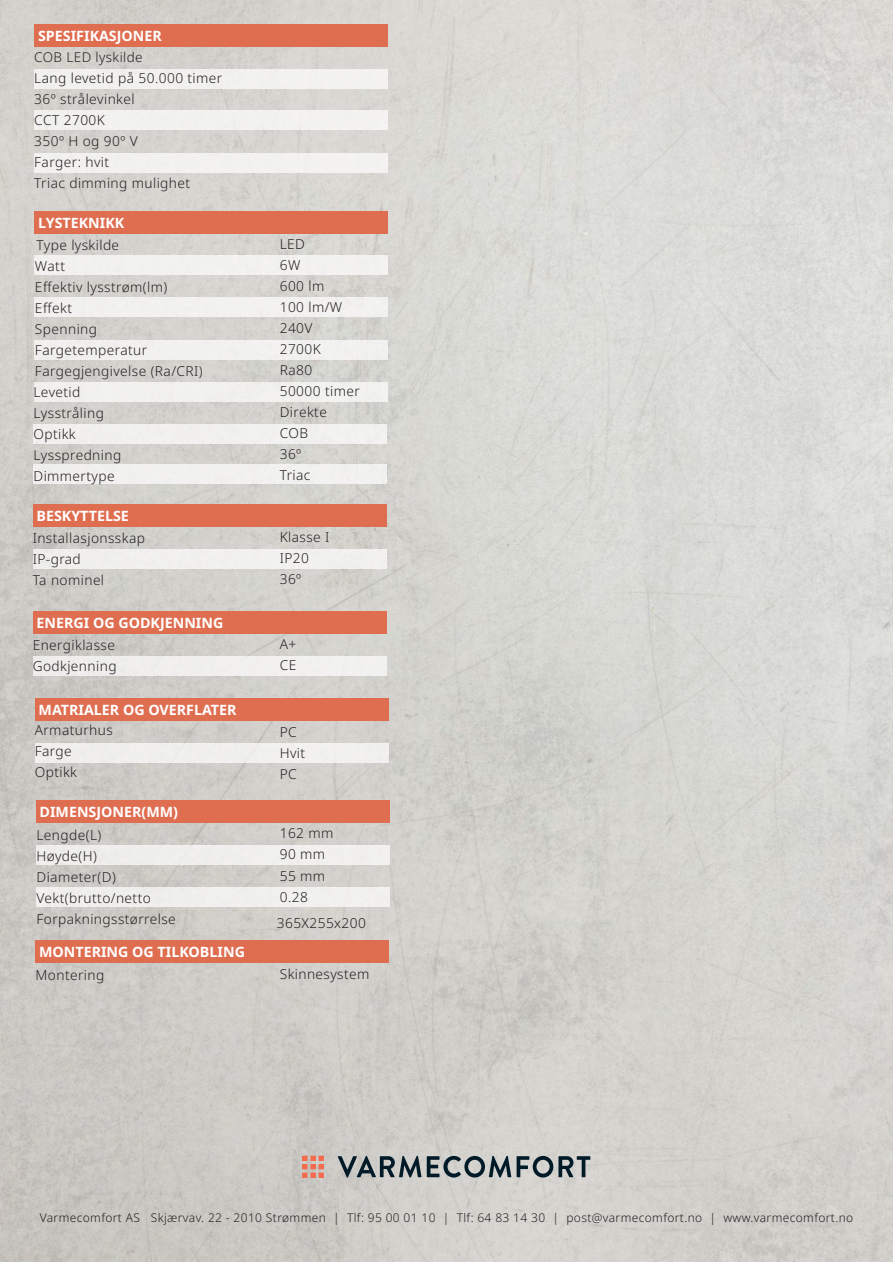
<style>
.page{position:relative;width:893px;height:1263px;background:#fff}
.page>*{position:absolute;margin:0;border:0;box-sizing:border-box;transform-origin:0 0}
.t1{font:700 14.25px "Noto Sans";color:#fff}
.t2{font:300 13.65px "Noto Sans";letter-spacing:.03em;color:#231f20}
.t3{font:300 13.5px "Noto Sans";letter-spacing:.03em;color:#231f20}
.t4{font:300 12px "Noto Sans";letter-spacing:.03em;color:#231f20}
</style>
<div class="page">
<img style="left:0;top:0;width:893px;height:1261px">
<svg style="left:303px;top:1156px;width:20px;height:21px"></svg>
<svg style="left:338px;top:1156px;width:252px;height:21px"></svg>
<div style="left:34px;top:69px;width:354px;height:19px;background:#f2f1f0"></div>
<div style="left:34px;top:154px;width:354px;height:19px;background:#f2f2f0"></div>
<div style="left:34px;top:111px;width:354px;height:19px;background:#f2f2f0"></div>
<div style="left:34px;top:24px;width:354px;height:23px;background:#df6e51"></div>
<div style="left:34px;top:211px;width:354px;height:22px;background:#df6e51"></div>
<div style="left:34px;top:256px;width:354px;height:19px;background:#f2f1f0"></div>
<div style="left:34px;top:341px;width:354px;height:19px;background:#f1f1ef"></div>
<div style="left:34px;top:298px;width:354px;height:19px;background:#f2f1f0"></div>
<div style="left:34px;top:382px;width:354px;height:19px;background:#f2f1ef"></div>
<div style="left:33px;top:424px;width:354px;height:19px;background:#f1f1ef"></div>
<div style="left:33px;top:464px;width:353px;height:19px;background:#f2f1ef"></div>
<div style="left:33px;top:504px;width:353px;height:22px;background:#df6e51"></div>
<div style="left:33px;top:549px;width:353px;height:19px;background:#f1f0ef"></div>
<div style="left:35px;top:940px;width:354px;height:23px;background:#df6e51"></div>
<div style="left:33px;top:611px;width:353px;height:23px;background:#df6e51"></div>
<div style="left:33px;top:656px;width:353px;height:19px;background:#f1f0ee"></div>
<div style="left:35px;top:698px;width:353px;height:22px;background:#df6e51"></div>
<div style="left:35px;top:743px;width:353px;height:19px;background:#f0f0ee"></div>
<div style="left:36px;top:800px;width:353px;height:23px;background:#df6e51"></div>
<div style="left:36px;top:845px;width:353px;height:20px;background:#f0efee"></div>
<div style="left:36px;top:887px;width:353px;height:19px;background:#f0f0ee"></div>
<p class="t1" style="left:38px;top:26px;width:125px">SPESIFIKASJONER</p>
<p class="t3" style="left:34px;top:48px;width:110px">COB LED lyskilde</p>
<p class="t2" style="left:34px;top:68px;width:190px">Lang levetid på 50.000 timer</p>
<p class="t2" style="left:34px;top:89px;width:102px">36º strålevinkel</p>
<p class="t2" style="left:34px;top:110px;width:72px">CCT 2700K</p>
<p class="t2" style="left:34px;top:131px;width:105px">350º H og 90º V</p>
<p class="t2" style="left:34px;top:152px;width:76px">Farger: hvit</p>
<p class="t2" style="left:34px;top:173px;width:157px">Triac dimming mulighet</p>
<p class="t1" style="left:38px;top:212px;width:88px">LYSTEKNIKK</p>
<p class="t2" style="left:36px;top:235px;width:84px">Type lyskilde</p>
<p class="t2" style="left:35px;top:256px;width:32px">Watt</p>
<p class="t2" style="left:35px;top:277px;width:134px">Effektiv lysstrøm(lm)</p>
<p class="t2" style="left:35px;top:298px;width:39px">Effekt</p>
<p class="t2" style="left:35px;top:319px;width:64px">Spenning</p>
<p class="t2" style="left:35px;top:340px;width:114px">Fargetemperatur</p>
<p class="t2" style="left:35px;top:361px;width:169px">Fargegjengivelse (Ra/CRI)</p>
<p class="t2" style="left:33px;top:382px;width:48px">Levetid</p>
<p class="t2" style="left:33px;top:403px;width:72px">Lysstråling</p>
<p class="t2" style="left:33px;top:424px;width:44px">Optikk</p>
<p class="t2" style="left:33px;top:445px;width:89px">Lysspredning</p>
<p class="t2" style="left:33px;top:466px;width:83px">Dimmertype</p>
<p class="t1" style="left:37px;top:505px;width:94px">BESKYTTELSE</p>
<p class="t2" style="left:33px;top:529px;width:114px">Installasjonsskap</p>
<p class="t2" style="left:33px;top:550px;width:50px">IP-grad</p>
<p class="t2" style="left:33px;top:571px;width:73px">Ta nominel</p>
<p class="t1" style="left:37px;top:613px;width:188px">ENERGI OG GODKJENNING</p>
<p class="t2" style="left:33px;top:636px;width:84px">Energiklasse</p>
<p class="t2" style="left:33px;top:657px;width:85px">Godkjenning</p>
<p class="t1" style="left:39px;top:699px;width:200px">MATRIALER OG OVERFLATER</p>
<p class="t2" style="left:35px;top:721px;width:80px">Armaturhus</p>
<p class="t2" style="left:35px;top:742px;width:39px">Farge</p>
<p class="t2" style="left:35px;top:763px;width:44px">Optikk</p>
<p class="t1" style="left:40px;top:802px;width:140px">DIMENSJONER(MM)</p>
<p class="t2" style="left:37px;top:825px;width:66px">Lengde(L)</p>
<p class="t2" style="left:37px;top:846px;width:62px">Høyde(H)</p>
<p class="t2" style="left:37px;top:867px;width:81px">Diameter(D)</p>
<p class="t2" style="left:37px;top:888px;width:116px">Vekt(brutto/netto</p>
<p class="t2" style="left:37px;top:909px;width:141px">Forpakningsstørrelse</p>
<p class="t2" style="left:280px;top:234px;width:27px">LED</p>
<p class="t2" style="left:280px;top:255px;width:22px">6W</p>
<p class="t2" style="left:280px;top:276px;width:46px">600 lm</p>
<p class="t2" style="left:280px;top:297px;width:64px">100 lm/W</p>
<p class="t2" style="left:280px;top:318px;width:34px">240V</p>
<p class="t2" style="left:280px;top:339px;width:43px">2700K</p>
<p class="t2" style="left:280px;top:360px;width:34px">Ra80</p>
<p class="t2" style="left:280px;top:381px;width:81px">50000 timer</p>
<p class="t2" style="left:280px;top:402px;width:49px">Direkte</p>
<p class="t2" style="left:280px;top:423px;width:30px">COB</p>
<p class="t2" style="left:280px;top:444px;width:23px">36º</p>
<p class="t2" style="left:280px;top:465px;width:32px">Triac</p>
<p class="t2" style="left:280px;top:527px;width:51px">Klasse I</p>
<p class="t2" style="left:280px;top:548px;width:31px">IP20</p>
<p class="t2" style="left:280px;top:569px;width:23px">36º</p>
<p class="t2" style="left:280px;top:635px;width:18px">A+</p>
<p class="t2" style="left:280px;top:656px;width:18px">CE</p>
<p class="t2" style="left:280px;top:722px;width:19px">PC</p>
<p class="t2" style="left:280px;top:743px;width:27px">Hvit</p>
<p class="t2" style="left:280px;top:764px;width:19px">PC</p>
<p class="t2" style="left:280px;top:824px;width:55px">162 mm</p>
<p class="t2" style="left:280px;top:845px;width:47px">90 mm</p>
<p class="t2" style="left:280px;top:866px;width:47px">55 mm</p>
<p class="t2" style="left:280px;top:887px;width:30px">0.28</p>
<p class="t2" style="left:277px;top:913px;width:91px">365X255x200</p>
<p class="t1" style="left:39px;top:942px;width:207px">MONTERING OG TILKOBLING</p>
<p class="t2" style="left:36px;top:965px;width:70px">Montering</p>
<p class="t2" style="left:280px;top:965px;width:91px">Skinnesystem</p>
<p class="t4" style="left:40px;top:1209px;width:815px">Varmecomfort AS Skjærvav. 22 - 2010 Strømmen | Tlf: 95 00 01 10 | Tlf: 64 83 14 30 | post@varmecomfort.no | www.varmecomfort.no</p>
</div>
